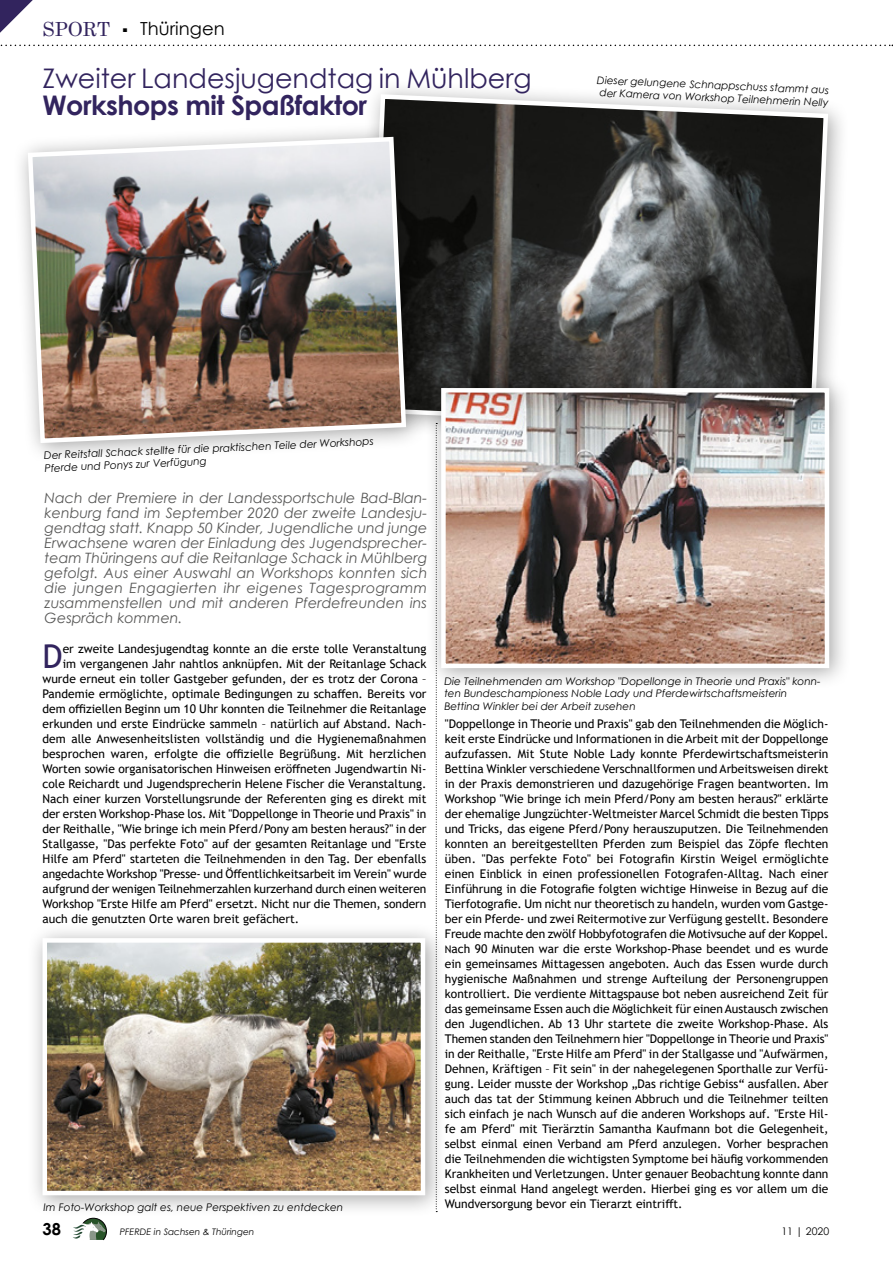
<style>
.page{position:relative;width:893px;height:1263px;background:#fff}
.page>*{position:absolute;margin:0;border:0;box-sizing:border-box;transform-origin:0 0}
.t1{font:33px "Trebuchet MS";color:#32245e}
.t2{font:27px "Century Gothic";color:#32245e}
.t3{font:700 27px "Century Gothic";letter-spacing:-.02em;color:#32245e}
.t4{font:19.5px "Century";color:#32245e}
.t5{font:18px "Century Gothic";color:#000}
.t6{font:700 16.5px "Century Gothic";color:#000}
.t7{font:italic 14.25px/15px "Century Gothic";color:#575756;text-align:justify}
.t8{font:12px/15px "Trebuchet MS";color:#000;text-align:justify}
.t9{font:italic 10.5px/12.6px "Century Gothic";color:#000}
.t10{font:10.5px "Century Gothic";color:#000}
.t11{font:italic 9px "Century Gothic";color:#000}
.s1{font-size:10.5px}
</style>
<div class="page">
<svg style="left:0;top:0;width:893px;height:47px"></svg>
<svg style="left:73px;top:1217px;width:34px;height:24px"></svg>
<div style="left:352px;top:79px;width:497px;height:374px;background:#000;opacity:.35"></div>
<svg style="left:365px;top:92px;width:465px;height:281px;background:#4c4d4c"></svg>
<div style="left:13px;top:121px;width:415px;height:344px;background:#000;opacity:.35"></div>
<img style="left:25px;top:134px;width:383px;height:311px">
<svg style="left:436px;top:690px;width:1px;height:233px"></svg>
<div style="left:425px;top:373px;width:426px;height:317px;background:#000;opacity:.35"></div>
<img style="left:446px;top:393px;width:378px;height:270px">
<div style="left:441px;top:388px;width:388px;height:280px;border:4px solid #fff"></div>
<div style="left:26px;top:923px;width:421px;height:294px;background:#000;opacity:.35"></div>
<img style="left:48px;top:943px;width:372px;height:247px">
<div style="left:43px;top:938px;width:382px;height:257px;border:4px solid #fff"></div>
<h3 class="t4" style="left:43px;top:12px;width:69px">SPORT</h3>
<h3 class="t5" style="left:122px;top:16px;width:104px"><sup>.</sup> Thüringen</h3>
<h2 class="t2" style="left:43px;top:60px;width:491px">Zweiter Landesjugendtag in Mühlberg</h2>
<h2 class="t3" style="left:43px;top:85px;width:326px">Workshops mit Spaßfaktor</h2>
<p class="t9" style="left:597px;top:74px;width:234px;rotate:2deg">Dieser gelungene Schnappschuss stammt aus der Kamera von Workshop Teilnehmerin Nelly</p>
<p class="t9" style="left:44px;top:447px;width:331px;line-height:13.2px;rotate:-2deg">Der Reitstall Schack stellte für die praktischen Teile der Workshops<br>Pferde und Ponys zur Verfügung</p>
<p class="t7" style="left:45px;top:490px;width:384px">Nach der Premiere in der Landessportschule Bad-Blan&shy;kenburg fand im September 2020 der zweite Landesju&shy;gendtag statt. Knapp 50 Kinder, Jugendliche und junge Erwachsene waren der Einladung des Jugendsprecher&shy;team Thüringens auf die Reitanlage Schack in Mühlberg gefolgt. Aus einer Auswahl an Workshops konnten sich die jungen Engagierten ihr eigenes Tagesprogramm zusammenstellen und mit anderen Pferdefreunden ins Gespräch kommen.</p>
<h1 class="t1" style="left:43px;top:636px;width:22px">D</h1>
<p class="t8" style="left:63px;top:641px;width:365px">er zweite Landesjugendtag konnte an die erste tolle Veranstaltung</p>
<p class="t8" style="left:63px;top:656px;width:365px">im vergangenen Jahr nahtlos anknüpfen. Mit der Reitanlage Schack</p>
<p class="t8" style="left:43px;top:671px;width:385px">wurde erneut ein toller Gastgeber gefunden, der es trotz der Corona –</p>
<p class="t8" style="left:43px;top:686px;width:385px">Pandemie ermöglichte, optimale Bedingungen zu schaffen. Bereits vor</p>
<p class="t8" style="left:43px;top:701px;width:385px">dem offiziellen Beginn um 10 Uhr konnten die Teilnehmer die Reitanlage</p>
<p class="t8" style="left:43px;top:716px;width:385px">erkunden und erste Eindrücke sammeln – natürlich auf Abstand. Nach-</p>
<p class="t8" style="left:43px;top:731px;width:385px">dem alle Anwesenheitslisten vollständig und die Hygienemaßnahmen</p>
<p class="t8" style="left:43px;top:746px;width:385px">besprochen waren, erfolgte die offizielle Begrüßung. Mit herzlichen</p>
<p class="t8" style="left:43px;top:761px;width:385px">Worten sowie organisatorischen Hinweisen eröffneten Jugendwartin Ni-</p>
<p class="t8" style="left:43px;top:776px;width:385px">cole Reichardt und Jugendsprecherin Helene Fischer die Veranstaltung.</p>
<p class="t8" style="left:43px;top:791px;width:385px">Nach einer kurzen Vorstellungsrunde der Referenten ging es direkt mit</p>
<p class="t8" style="left:43px;top:806px;width:385px">der ersten Workshop-Phase los. Mit "Doppellonge in Theorie und Praxis" in</p>
<p class="t8" style="left:43px;top:821px;width:385px">der Reithalle, "Wie bringe ich mein Pferd/Pony am besten heraus?" in der</p>
<p class="t8" style="left:43px;top:836px;width:385px">Stallgasse, "Das perfekte Foto" auf der gesamten Reitanlage und "Erste</p>
<p class="t8" style="left:43px;top:851px;width:385px">Hilfe am Pferd" starteten die Teilnehmenden in den Tag. Der ebenfalls</p>
<p class="t8" style="left:43px;top:866px;width:386px">angedachte Workshop "Presse- und Öffentlichkeitsarbeit im Verein" wurde</p>
<p class="t8" style="left:43px;top:881px;width:385px">aufgrund der wenigen Teilnehmerzahlen kurzerhand durch einen weiteren</p>
<p class="t8" style="left:43px;top:896px;width:385px">Workshop "Erste Hilfe am Pferd" ersetzt. Nicht nur die Themen, sondern</p>
<p class="t8" style="left:43px;top:911px;width:258px">auch die genutzten Orte waren breit gefächert.</p>
<p class="t9" style="left:44px;top:1201px;width:301px">Im Foto-Workshop galt es, neue Perspektiven zu entdecken</p>
<p class="t9" style="left:444px;top:674px;width:378px">Die Teilnehmenden am Workshop "Dopellonge in Theorie und Praxis" konn&shy;ten Bundeschampioness Noble Lady und Pferdewirtschaftsmeisterin<br>Bettina Winkler bei der Arbeit zusehen</p>
<p class="t8" style="left:445px;top:716px;width:385px">"Doppellonge in Theorie und Praxis" gab den Teilnehmenden die Möglich&shy;keit erste Eindrücke und Informationen in die Arbeit mit der Doppellonge aufzufassen. Mit Stute Noble Lady konnte Pferdewirtschaftsmeisterin Bettina Winkler verschiedene Verschnallformen und Arbeitsweisen direkt in der Praxis demonstrieren und dazugehörige Fragen beantworten. Im Workshop "Wie bringe ich mein Pferd/Pony am besten heraus?" erklärte der ehemalige Jungzüchter-Weltmeister Marcel Schmidt die besten Tipps und Tricks, das eigene Pferd/Pony herauszuputzen. Die Teilnehmenden konnten an bereitgestellten Pferden zum Beispiel das Zöpfe flechten üben. "Das perfekte Foto" bei Fotografin Kirstin Weigel ermöglichte einen Einblick in einen professionellen Fotografen-Alltag. Nach einer Einführung in die Fotografie folgten wichtige Hinweise in Bezug auf die Tierfotografie. Um nicht nur theoretisch zu handeln, wurden vom Gastge&shy;ber ein Pferde- und zwei Reitermotive zur Verfügung gestellt. Besondere Freude machte den zwölf Hobbyfotografen die Motivsuche auf der Koppel.<br><span class="s1">N</span>ach 90 Minuten war die erste Workshop-Phase beendet und es wurde ein gemeinsames Mittagessen angeboten. Auch das Essen wurde durch hygienische Maßnahmen und strenge Aufteilung der Personengruppen kontrolliert. Die verdiente Mittagspause bot neben ausreichend Zeit für das gemeinsame Essen auch die Möglichkeit für einen Austausch zwischen den Jugendlichen. Ab 13 Uhr startete die zweite Workshop-Phase. Als Themen standen den Teilnehmern hier "Doppellonge in Theorie und Praxis" in der Reithalle, "Erste Hilfe am Pferd" in der Stallgasse und "Aufwärmen, Dehnen, Kräftigen – Fit sein" in der nahegelegenen Sporthalle zur Verfü&shy;gung. Leider musste der Workshop „Das richtige Gebiss“ ausfallen. Aber auch das tat der Stimmung keinen Abbruch und die Teilnehmer teilten sich einfach je nach Wunsch auf die anderen Workshops auf. "Erste Hil&shy;fe am Pferd" mit Tierärztin Samantha Kaufmann bot die Gelegenheit, selbst einmal einen Verband am Pferd anzulegen. Vorher besprachen die Teilnehmenden die wichtigsten Symptome bei häufig vorkommenden Krankheiten und Verletzungen. Unter genauer Beobachtung konnte dann selbst einmal Hand angelegt werden. Hierbei ging es vor allem um die Wundversorgung bevor ein Tierarzt eintrifft.</p>
<h3 class="t6" style="left:43px;top:1216px;width:20px">38</h3>
<p class="t10" style="left:781px;top:1224px;width:49px">11 | 2020</p>
<p class="t11" style="left:120px;top:1225px;width:136px">PFERDE in Sachsen &amp; Thüringen</p>
</div>
